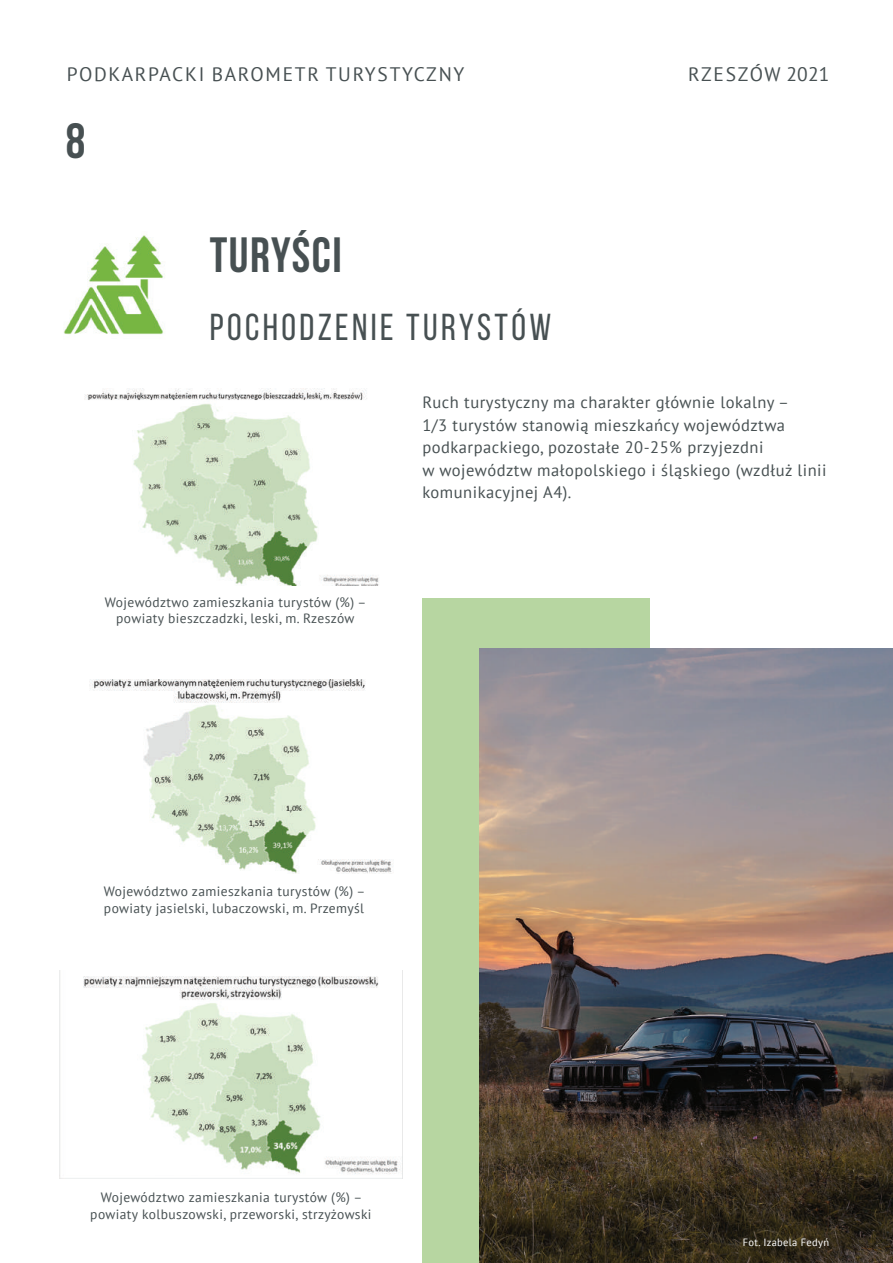
<style>
.page{position:relative;width:893px;height:1263px;background:#fff}
.page>*{position:absolute;margin:0;border:0;box-sizing:border-box;transform-origin:0 0}
.t1{font:700 49.5px "Bebas Neue";color:#475052}
.t2{font:37.5px "Bebas Neue";letter-spacing:.09em;color:#475052}
.t3{font:19.5px "PT Sans";letter-spacing:.09em;color:#475052}
.t4{font:19.5px "PT Sans";letter-spacing:.065em;color:#475052}
.t5{font:16.5px/22.5px "PT Sans";letter-spacing:.03em;color:#475052}
.t6{font:13.5px/16.5px "PT Sans";letter-spacing:.03em;color:#475052;text-align:center}
.t7{font:10.5px "PT Sans";letter-spacing:.03em;color:#fff}
</style>
<div class="page">
<img style="left:63px;top:234px;width:102px;height:101px">
<div style="left:422px;top:598px;width:228px;height:665px;background:#b7d6a1"></div>
<img style="left:84px;top:389px;width:295px;height:197px">
<img style="left:89px;top:679px;width:303px;height:195px">
<img style="left:60px;top:976px;width:341px;height:202px">
<img style="left:480px;top:649px;width:413px;height:614px">
<h3 class="t3" style="left:67px;top:61px;width:399px">PODKARPACKI BAROMETR TURYSTYCZNY</h3>
<h3 class="t4" style="left:688px;top:61px;width:143px">rzeszów 2021</h3>
<h1 class="t1" style="left:66px;top:114px;width:21px">8</h1>
<h1 class="t1" style="left:210px;top:228px;width:22px">TURY</h1>
<h1 class="t1" style="left:292px;top:228px;width:35px">ŚCI</h1>
<h2 class="t2" style="left:210px;top:307px;width:343px">POCHODZENIE TURYSTÓW</h2>
<p class="t5" style="left:422px;top:391px;width:406px">Ruch turystyczny ma charakter głównie lokalny –<br>1/3 turystów stanowią mieszkańcy województwa podkarpackiego, pozostałe 20-25% przyjezdni<br>w województw małopolskiego i śląskiego (wzdłuż linii komunikacyjnej A4).</p>
<p class="t6" style="left:105px;top:593px;width:263px">Województwo zamieszkania turystów (%) – powiaty bieszczadzki, leski, m. Rzeszów</p>
<p class="t6" style="left:104px;top:883px;width:263px;text-align:left">Województwo zamieszkania turystów (%) – powiaty jasielski, lubaczowski, m. Przemyśl</p>
<p class="t6" style="left:90px;top:1189px;width:283px">Województwo zamieszkania turystów (%) – powiaty kolbuszowski, przeworski, strzyżowski</p>
<p class="t7" style="left:743px;top:1236px;width:88px">Fot. Izabela Fedyń</p>
</div>
